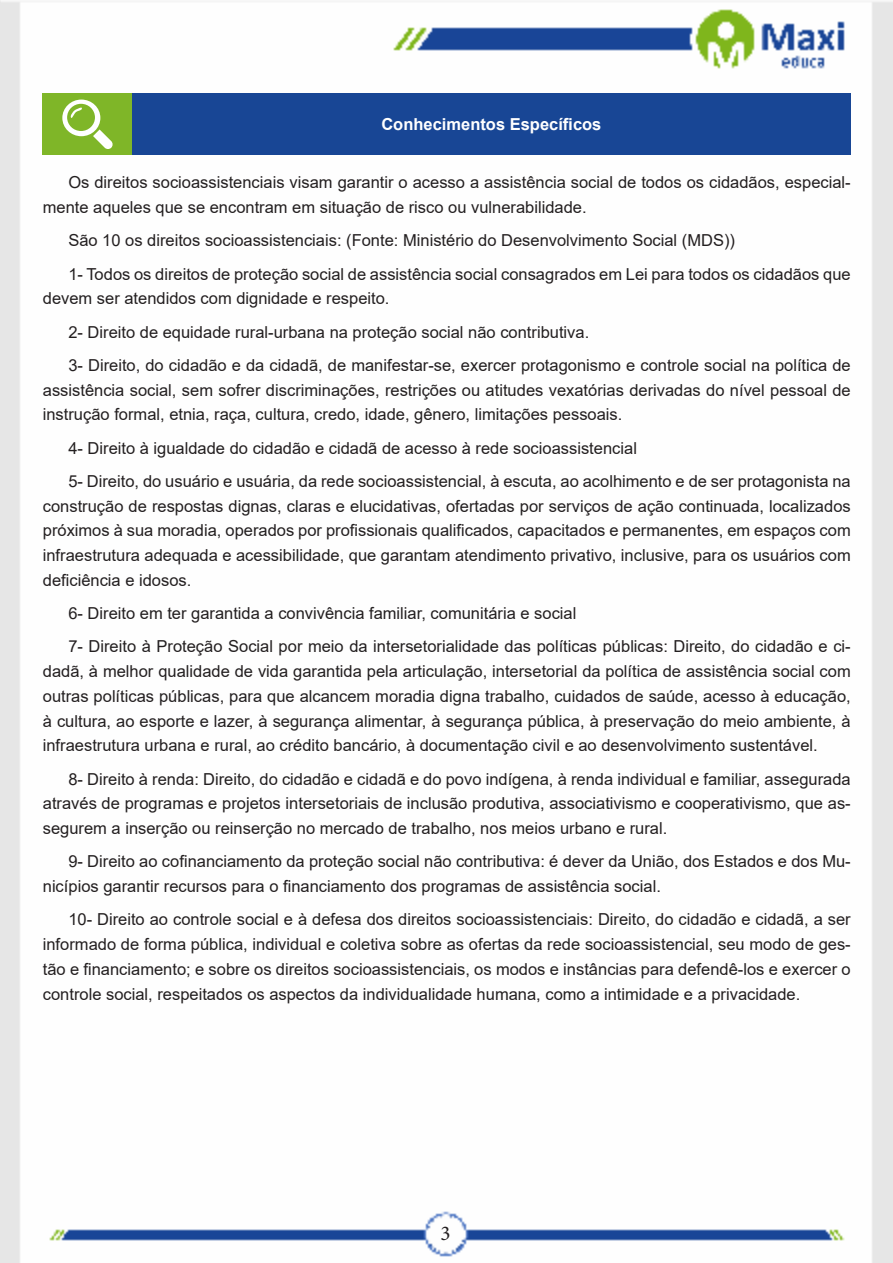
<style>
.page{position:relative;width:893px;height:1263px;background:#fff}
.page>*{position:absolute;margin:0;border:0;box-sizing:border-box;transform-origin:0 0}
.t1{font:21px "Minion Pro";color:#231f20}
.List_Paragraph{font:16.5px/24.8px "Arial";color:#231f20;text-align:justify}
.Titulo_de_Caixa{font:700 16.5px "Arial";color:#fff}
</style>
<div class="page">
<img style="left:0;top:0;width:893px;height:1263px">
<div style="left:43px;top:94px;width:89px;height:61px;background:#7fb628"></div>
<div style="left:132px;top:94px;width:719px;height:61px;background:#184695"></div>
<svg style="left:62px;top:100px;width:51px;height:49px"></svg>
<p class="Titulo_de_Caixa" style="left:381px;top:113px;width:222px">Conhecimentos Específicos</p>
<p class="List_Paragraph" style="left:43px;top:170px;width:809px;text-indent:26px">Os direitos socioassistenciais visam garantir o acesso a assistência social de todos os cidadãos, especial&shy;mente aqueles que se encontram em situação de risco ou vulnerabilidade.</p>
<p class="List_Paragraph" style="left:68px;top:228px;width:668px">São 10 os direitos socioassistenciais: (Fonte: Ministério do Desenvolvimento Social (MDS))</p>
<p class="List_Paragraph" style="left:43px;top:261px;width:809px;text-indent:26px">1- Todos os direitos de proteção social de assistência social consagrados em Lei para todos os cidadãos que devem ser atendidos com dignidade e respeito.</p>
<p class="List_Paragraph" style="left:68px;top:319px;width:522px">2- Direito de equidade rural-urbana na proteção social não contributiva.</p>
<p class="List_Paragraph" style="left:43px;top:353px;width:809px;text-indent:26px">3- Direito, do cidadão e da cidadã, de manifestar-se, exercer protagonismo e controle social na política de assistência social, sem sofrer discriminações, restrições ou atitudes vexatórias derivadas do nível pessoal de instrução formal, etnia, raça, cultura, credo, idade, gênero, limitações pessoais.</p>
<p class="List_Paragraph" style="left:68px;top:435px;width:570px">4- Direito à igualdade do cidadão e cidadã de acesso à rede socioassistencial</p>
<p class="List_Paragraph" style="left:43px;top:469px;width:809px;text-indent:26px">5- Direito, do usuário e usuária, da rede socioassistencial, à escuta, ao acolhimento e de ser protagonista na construção de respostas dignas, claras e elucidativas, ofertadas por serviços de ação continuada, localizados próximos à sua moradia, operados por profissionais qualificados, capacitados e permanentes, em espaços com infraestrutura adequada e acessibilidade, que garantam atendimento privativo, inclusive, para os usuários com deficiência e idosos.</p>
<p class="List_Paragraph" style="left:68px;top:601px;width:510px">6- Direito em ter garantida a convivência familiar, comunitária e social</p>
<p class="List_Paragraph" style="left:43px;top:634px;width:809px;text-indent:26px">7- Direito à Proteção Social por meio da intersetorialidade das políticas públicas: Direito, do cidadão e ci&shy;dadã, à melhor qualidade de vida garantida pela articulação, intersetorial da política de assistência social com outras políticas públicas, para que alcancem moradia digna trabalho, cuidados de saúde, acesso à educação, à cultura, ao esporte e lazer, à segurança alimentar, à segurança pública, à preservação do meio ambiente, à infraestrutura urbana e rural, ao crédito bancário, à documentação civil e ao desenvolvimento sustentável.</p>
<p class="List_Paragraph" style="left:43px;top:766px;width:809px;text-indent:26px">8- Direito à renda: Direito, do cidadão e cidadã e do povo indígena, à renda individual e familiar, assegurada através de programas e projetos intersetoriais de inclusão produtiva, associativismo e cooperativismo, que as&shy;segurem a inserção ou reinserção no mercado de trabalho, nos meios urbano e rural.</p>
<p class="List_Paragraph" style="left:43px;top:849px;width:809px;text-indent:26px">9- Direito ao cofinanciamento da proteção social não contributiva: é dever da União, dos Estados e dos Mu&shy;nicípios garantir recursos para o financiamento dos programas de assistência social.</p>
<p class="List_Paragraph" style="left:43px;top:907px;width:809px;text-indent:26px">10- Direito ao controle social e à defesa dos direitos socioassistenciais: Direito, do cidadão e cidadã, a ser informado de forma pública, individual e coletiva sobre as ofertas da rede socioassistencial, seu modo de ges&shy;tão e financiamento; e sobre os direitos socioassistenciais, os modos e instâncias para defendê-los e exercer o controle social, respeitados os aspectos da individualidade humana, como a intimidade e a privacidade.</p>
<p class="t1" style="left:440px;top:1219px;width:12px">3</p>
</div>
